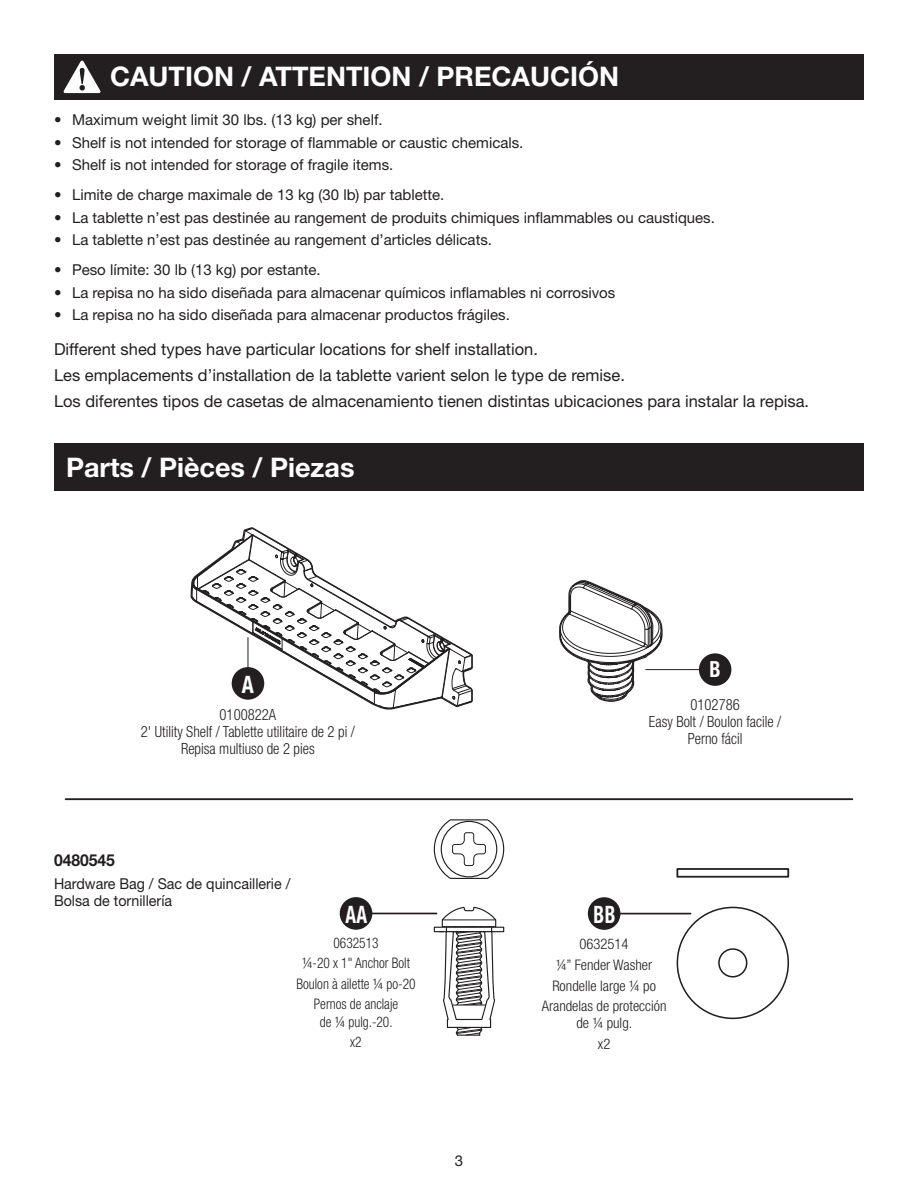
<style>
.page{position:relative;width:918px;height:1188px;background:#fff}
.page>*{position:absolute;margin:0;border:0;box-sizing:border-box;transform-origin:0 0}
.t1{font:700 27px "Helvetica Neue LT Std";color:#fff}
.t2{font:700 condensed 24px "Helvetica Neue LT Std";color:#fff;scale:.8 1}
.t3{font:700 condensed 24px "Helvetica Neue LT Std";color:#fff;scale:.9 1}
.t4{font:700 condensed 22.2px "Helvetica Neue LT Std";color:#fff;scale:.9 1}
.t5{font:16.5px "Helvetica Neue LT Std";color:#231f20}
.Step-Copy{font:700 16.5px "Helvetica Neue LT Std";color:#231f20;scale:.95 1}
.t6{font:300 condensed 15.45px/17.1px "Helvetica Neue LT Std";color:#231f20;text-align:center;scale:.95 1}
.Step-Copy-2{font:15px "Helvetica Neue LT Std";color:#231f20}
.Step-Copy-3{font:15px/16.5px "Helvetica Neue LT Std";color:#231f20;scale:.95 1}
.t7{font:300 condensed 14.55px/20.5px "Helvetica Neue LT Std";color:#231f20;text-align:center;scale:.92 1}
.t8{font:300 condensed 14.55px/20.5px "Helvetica Neue LT Std";color:#231f20;text-align:center}
</style>
<div class="page">
<div style="left:54px;top:54px;width:56px;height:46px;background:#231f20"></div>
<div style="left:110px;top:54px;width:754px;height:46px;background:#231f20"></div>
<svg style="left:64px;top:61px;width:36px;height:32px"></svg>
<div style="left:54px;top:443px;width:810px;height:48px;background:#231f20"></div>
<div style="left:699px;top:653px;width:32px;height:33px;background:#231f20;border-radius:50%"></div>
<div style="left:718px;top:948px;width:29px;height:30px;border:2px solid #231f20;border-radius:50%"></div>
<div style="left:676px;top:868px;width:113px;height:10px;border:2px solid #231f20"></div>
<svg style="left:191px;top:528px;width:337px;height:508px"></svg>
<hr style="left:66px;top:798px;width:786px;height:2px;background:#231f20">
<svg style="left:438px;top:528px;width:90px;height:135px"></svg>
<svg style="left:558px;top:580px;width:149px;height:417px"></svg>
<p class="t1" style="left:110px;top:60px;width:511px">CAUTION / ATTENTION / PRECAUCIÓN</p>
<p class="Step-Copy-2" style="left:54px;top:111px;width:330px">• Maximum weight limit 30 lbs. (13 kg) per shelf.</p>
<p class="Step-Copy-2" style="left:54px;top:134px;width:471px">• Shelf is not intended for storage of flammable or caustic chemicals.</p>
<p class="Step-Copy-2" style="left:54px;top:156px;width:341px">• Shelf is not intended for storage of fragile items.</p>
<p class="Step-Copy-2" style="left:54px;top:186px;width:392px">• Limite de charge maximale de 13 kg (30 lb) par tablette.</p>
<p class="Step-Copy-2" style="left:54px;top:209px;width:662px">• La tablette n’est pas destinée au rangement de produits chimiques inflammables ou caustiques.</p>
<p class="Step-Copy-2" style="left:54px;top:231px;width:440px">• La tablette n’est pas destinée au rangement d’articles délicats.</p>
<p class="Step-Copy-2" style="left:54px;top:261px;width:268px">• Peso límite: 30 lb (13 kg) por estante.</p>
<p class="Step-Copy-2" style="left:54px;top:284px;width:563px">• La repisa no ha sido diseñada para almacenar químicos inflamables ni corrosivos</p>
<p class="Step-Copy-2" style="left:54px;top:306px;width:457px">• La repisa no ha sido diseñada para almacenar productos frágiles.</p>
<p class="t5" style="left:54px;top:339px;width:486px">Different shed types have particular locations for shelf installation.</p>
<p class="t5" style="left:54px;top:365px;width:572px">Les emplacements d’installation de la tablette varient selon le type de remise.</p>
<p class="t5" style="left:54px;top:391px;width:757px">Los diferentes tipos de casetas de almacenamiento tienen distintas ubicaciones para instalar la repisa.</p>
<p class="t1" style="left:66px;top:451px;width:290px">Parts / Pièces / Piezas</p>
<p class="t3" style="left:242px;top:670px;width:15px">A</p>
<p class="t4" style="left:710px;top:656px;width:14px">B</p>
<p class="t6" style="left:141px;top:706px;width:227px">0100822A<br>2' Utility Shelf / Tablette utilitaire de 2 pi /<br>Repisa multiuso de 2 pies</p>
<p class="t6" style="left:649px;top:696px;width:141px">0102786<br>Easy Bolt / Boulon facile /<br>Perno fácil</p>
<p class="Step-Copy" style="left:54px;top:850px;width:66px">0480545</p>
<p class="Step-Copy-3" style="left:54px;top:875px;width:250px">Hardware Bag / Sac de quincaillerie /<br>Bolsa de tornillería</p>
<p class="t2" style="left:345px;top:900px;width:29px">AA</p>
<p class="t2" style="left:593px;top:900px;width:29px">BB</p>
<p class="t8" style="left:542px;top:934px;width:126px">0632514<br>¼” Fender Washer<br>Rondelle large ¼ po<br>Arandelas de protección</p>
<p class="t8" style="left:577px;top:1013px;width:57px">de ¼ pulg. x2</p>
<p class="t7" style="left:296px;top:932px;width:131px">0632513<br>¼-20 x 1" Anchor Bolt<br>Boulon à ailette ¼ po-20<br>Pernos de anclaje</p>
<p class="t7" style="left:320px;top:1011px;width:81px">de ¼ pulg.-20. x2</p>
<p class="Step-Copy-2" style="left:455px;top:1152px;width:10px">3</p>
</div>
